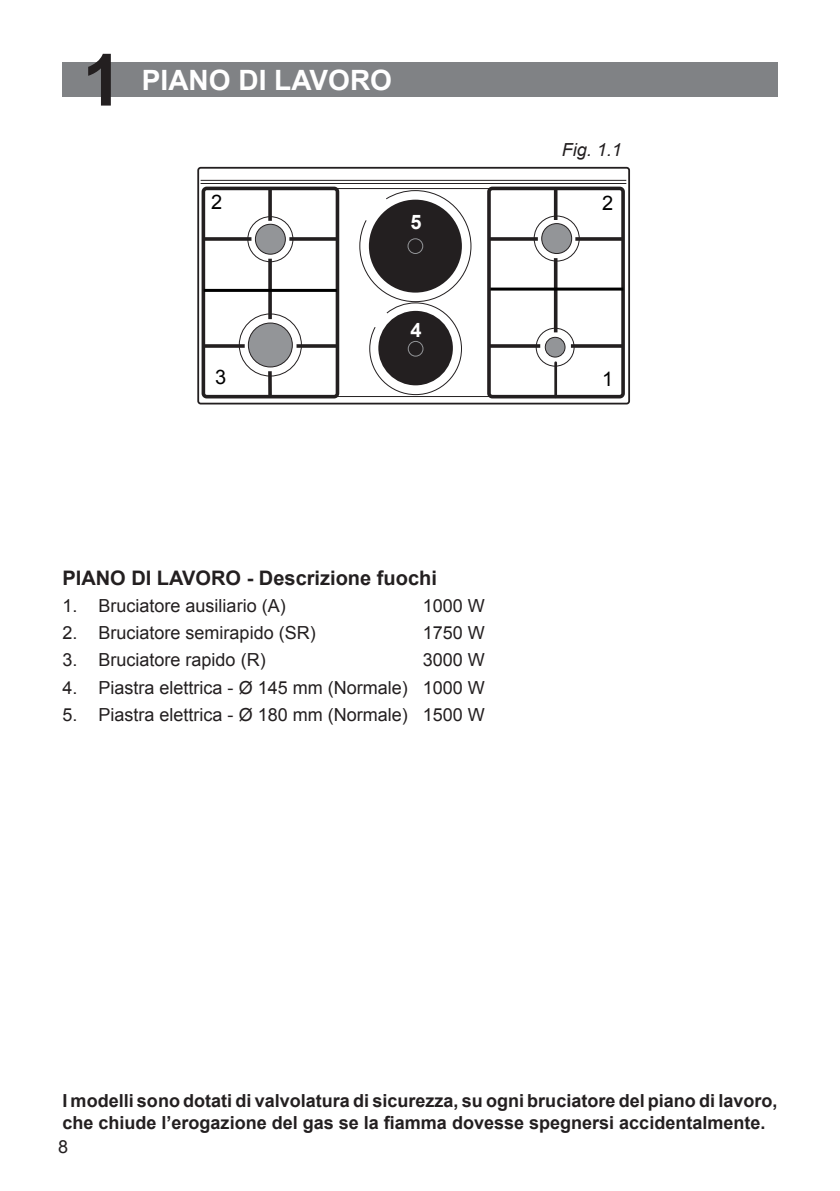
<style>
.page{position:relative;width:840px;height:1191px;background:#fff}
.page>*{position:absolute;margin:0;border:0;box-sizing:border-box;transform-origin:0 0}
.t1{font:700 72px "Arial";color:#231f20}
.t2{font:700 28px "Arial";color:#fff}
.t3{font:700 20px "Arial";color:#231f20}
.t4{font:20px "Arial";color:#000}
.t5{font:700 20px "Arial";color:#fff}
.t6{font:18px "Arial";color:#231f20}
.t7{font:700 18px/21.6px "Arial";color:#231f20}
.t8{font:italic 18px "Arial";color:#231f20}
</style>
<div class="page">
<svg style="left:201px;top:186px;width:424px;height:213px"></svg>
<hr style="left:332px;top:188px;width:162px;height:1px;background:#231f20">
<hr style="left:332px;top:396px;width:162px;height:1px;background:#231f20">
<div style="left:197px;top:167px;width:432px;height:237px;border:2px solid #231f20;border-radius:3px"></div>
<hr style="left:200px;top:183px;width:426px;height:1px;background:#231f20">
<hr style="left:200px;top:180px;width:426px;height:1px;background:#231f20">
<svg style="left:268px;top:188px;width:4px;height:33px"></svg>
<svg style="left:203px;top:344px;width:41px;height:4px"></svg>
<svg style="left:204px;top:237px;width:47px;height:4px"></svg>
<svg style="left:289px;top:237px;width:48px;height:4px"></svg>
<svg style="left:268px;top:259px;width:4px;height:60px"></svg>
<svg style="left:268px;top:371px;width:4px;height:25px"></svg>
<svg style="left:296px;top:344px;width:40px;height:4px"></svg>
<svg style="left:553px;top:189px;width:4px;height:31px"></svg>
<svg style="left:489px;top:344px;width:51px;height:4px"></svg>
<svg style="left:489px;top:237px;width:48px;height:4px"></svg>
<svg style="left:553px;top:258px;width:4px;height:74px"></svg>
<hr style="left:554px;top:363px;width:2px;height:34px;background:#231f20">
<svg style="left:570px;top:344px;width:52px;height:4px"></svg>
<svg style="left:575px;top:237px;width:47px;height:4px"></svg>
<div style="left:248px;top:323px;width:44px;height:44px;background:#939598;border-radius:50%"></div>
<div style="left:248px;top:322px;width:44px;height:45px;border:1px solid #231f20;border-radius:50%"></div>
<div style="left:239px;top:313px;width:63px;height:63px;border:1px solid #231f20;border-radius:50%"></div>
<div style="left:255px;top:224px;width:30px;height:30px;background:#939598;border-radius:50%"></div>
<div style="left:255px;top:224px;width:30px;height:31px;border:1px solid #231f20;border-radius:50%"></div>
<div style="left:247px;top:216px;width:46px;height:46px;border:1px solid #231f20;border-radius:50%"></div>
<hr style="left:204px;top:289px;width:132px;height:3px;background:#000">
<hr style="left:490px;top:287px;width:133px;height:3px;background:#000">
<div style="left:545px;top:337px;width:19px;height:20px;background:#939598;border-radius:50%"></div>
<div style="left:544px;top:337px;width:21px;height:20px;border:1px solid #231f20;border-radius:50%"></div>
<div style="left:535px;top:328px;width:39px;height:38px;border:1px solid #231f20;border-radius:50%"></div>
<div style="left:541px;top:224px;width:30px;height:29px;background:#939598;border-radius:50%"></div>
<div style="left:541px;top:223px;width:30px;height:31px;border:1px solid #231f20;border-radius:50%"></div>
<div style="left:533px;top:216px;width:46px;height:45px;border:1px solid #231f20;border-radius:50%"></div>
<svg style="left:359px;top:190px;width:112px;height:205px"></svg>
<div style="left:62px;top:62px;width:715px;height:34px;background:#808285"></div>
<h1 class="t1" style="left:82px;top:32px;width:42px">1</h1>
<h2 class="t2" style="left:142px;top:61px;width:251px">PIANO DI LAVORO</h2>
<p class="t4" style="left:211px;top:189px;width:13px">2</p>
<p class="t5" style="left:410px;top:209px;width:13px">5</p>
<p class="t4" style="left:215px;top:363px;width:13px">3</p>
<p class="t5" style="left:410px;top:317px;width:13px">4</p>
<p class="t3" style="left:62px;top:564px;width:376px">PIANO DI LAVORO - Descrizione fuochi</p>
<p class="t6" style="left:62px;top:594px;width:225px">1. Bruciatore ausiliario (A)</p>
<p class="t6" style="left:422px;top:594px;width:64px">1000 W</p>
<p class="t6" style="left:62px;top:621px;width:255px">2. Bruciatore semirapido (SR)</p>
<p class="t6" style="left:422px;top:621px;width:64px">1750 W</p>
<p class="t6" style="left:62px;top:648px;width:205px">3. Bruciatore rapido (R)</p>
<p class="t6" style="left:422px;top:648px;width:64px">3000 W</p>
<p class="t6" style="left:62px;top:675px;width:424px">4. Piastra elettrica - Ø 145 mm (Normale) 1000 W</p>
<p class="t6" style="left:62px;top:703px;width:424px">5. Piastra elettrica - Ø 180 mm (Normale) 1500 W</p>
<p class="t8" style="left:561px;top:138px;width:62px">Fig. 1.1</p>
<p class="t4" style="left:601px;top:190px;width:13px">2</p>
<p class="t4" style="left:602px;top:366px;width:13px">1</p>
<p class="t7" style="left:62px;top:1090px;width:716px">I modelli sono dotati di valvolatura di sicurezza, su ogni bruciatore del piano di lavoro, che chiude l’erogazione del gas se la fiamma dovesse spegnersi accidentalmente.</p>
<p class="t6" style="left:58px;top:1134px;width:12px">8</p>
</div>
